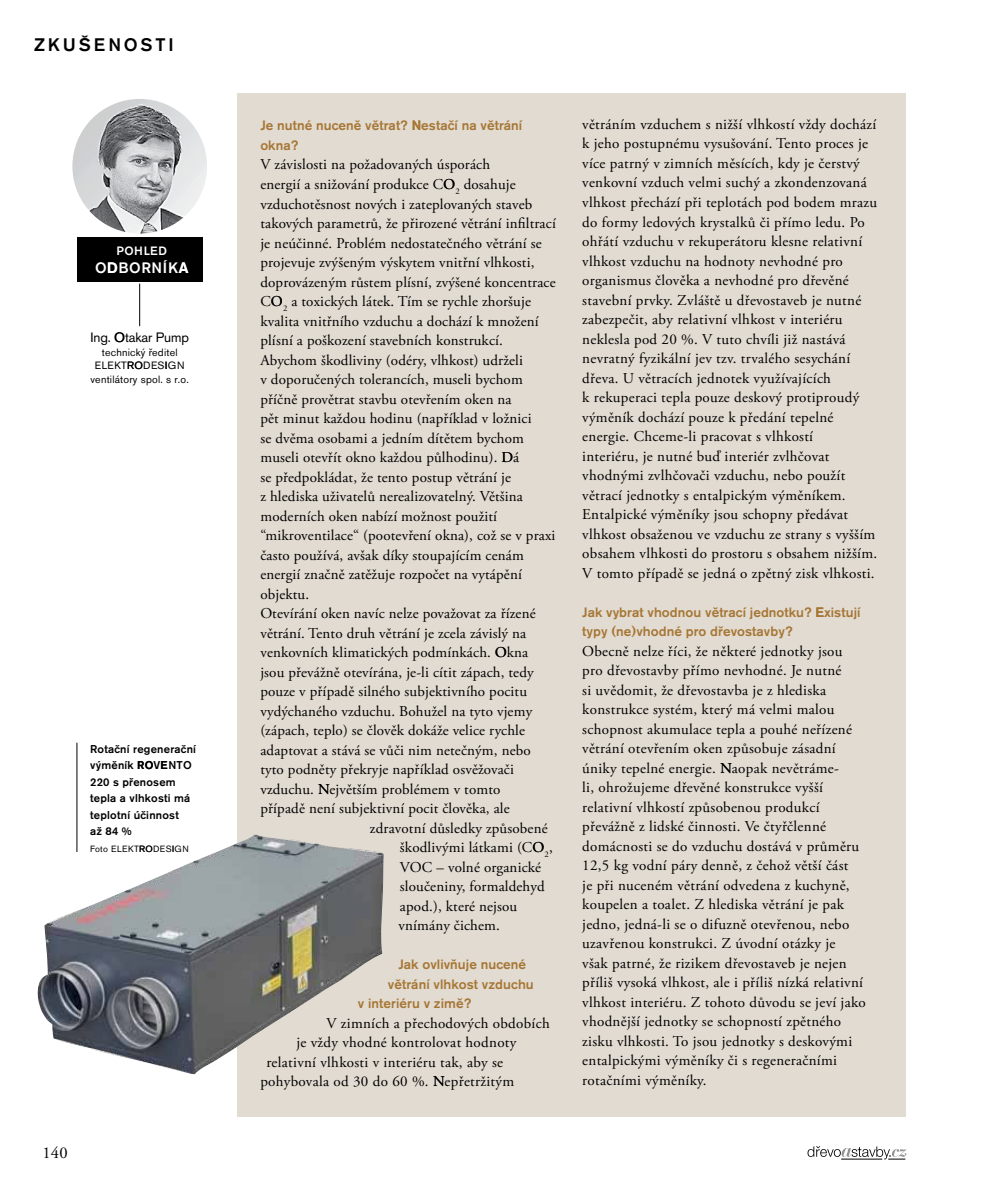
<style>
.page{position:relative;width:1000px;height:1191px;background:#fff}
.page>*{position:absolute;margin:0;border:0;box-sizing:border-box;transform-origin:0 0}
.t1{font:500 18px "Akzidenz Grotesk BECE";letter-spacing:.155em;color:#000}
.t2{font:16.5px "Adobe Garamond Pro";color:#000}
.t3{font:15px/19.5px "Adobe Garamond Pro";letter-spacing:.02em;color:#000}
.t4{font:500 15px "Akzidenz Grotesk BECE";letter-spacing:.035em;color:#fff}
.t5{font:500 13.5px/19.5px "Akzidenz Grotesk BECE";letter-spacing:.005em;color:#a67634}
.t6{font:13.5px "Akzidenz Grotesk BECE";letter-spacing:-.01em;color:#000}
.t7{font:500 12px "Akzidenz Grotesk BECE";letter-spacing:.035em;color:#fff}
.t8{font:500 11.25px/16.5px "Akzidenz Grotesk BECE";letter-spacing:.02em;color:#000}
.t9{font:10.5px/13.5px "Akzidenz Grotesk BECE";letter-spacing:.02em;color:#000;text-align:center}
.t10{font:9px "Akzidenz Grotesk BECE";letter-spacing:.03em;color:#000}
</style>
<div class="page">
<svg style="left:807px;top:1146px;width:99px;height:13px"></svg>
<div style="left:237px;top:94px;width:669px;height:1022px;background:#e2dbd1"></div>
<div style="left:77px;top:237px;width:125px;height:44px;background:#000"></div>
<hr style="left:139px;top:284px;width:1px;height:42px;background:#000">
<img style="left:71px;top:97px;width:137px;height:138px;border-radius:50%">
<div style="left:69px;top:96px;width:141px;height:141px;border:3px solid #fff;border-radius:50%"></div>
<img style="left:37px;top:834px;width:346px;height:240px">
<hr style="left:76px;top:742px;width:1px;height:110px;background:#000">
<p class="t1" style="left:34px;top:34px;width:141px">Zkušenosti</p>
<p class="t7" style="left:116px;top:244px;width:52px">pohleD</p>
<p class="t4" style="left:95px;top:259px;width:95px">oDborníkA</p>
<p class="t6" style="left:90px;top:330px;width:100px">ing. otakar Pump</p>
<p class="t9" style="left:90px;top:345px;width:100px">technický ředitel<br>ElEKTroDESiGN ventilátory spol. s r.o.</p>
<p class="t8" style="left:90px;top:741px;width:108px">rotační regenerační výměník roVento<br>220 s přenosem tepla a vlhkosti má teplotní účinnost<br>až 84 %</p>
<p class="t10" style="left:90px;top:843px;width:100px">Foto ElEKTroDESiGN</p>
<p class="t2" style="left:43px;top:1142px;width:27px">140</p>
<p class="t5" style="left:260px;top:116px;width:264px">Je nutné nuceně větrat? nestačí na větrání okna?</p>
<p class="t3" style="left:260px;top:155px;width:231px">v závislosti na požadovaných úsporách</p>
<p class="t3" style="left:260px;top:175px;width:257px">energií a snižování produkce Co<sub>2</sub> dosahuje</p>
<p class="t3" style="left:260px;top:194px;width:273px">vzduchotěsnost nových i zateplovaných staveb</p>
<p class="t3" style="left:260px;top:214px;width:297px">takových parametrů, že přirozené větrání infiltrací</p>
<p class="t3" style="left:260px;top:233px;width:283px">je neúčinné. Problém nedostatečného větrání se</p>
<p class="t3" style="left:260px;top:253px;width:275px">projevuje zvýšeným výskytem vnitřní vlhkosti,</p>
<p class="t3" style="left:260px;top:272px;width:297px">doprovázeným růstem plísní, zvýšené koncentrace</p>
<p class="t3" style="left:260px;top:292px;width:272px">Co<sub>2</sub> a toxických látek. Tím se rychle zhoršuje</p>
<p class="t3" style="left:260px;top:311px;width:280px">kvalita vnitřního vzduchu a dochází k množení</p>
<p class="t3" style="left:260px;top:331px;width:244px">plísní a poškození stavebních konstrukcí.</p>
<p class="t3" style="left:260px;top:350px;width:264px">abychom škodliviny (odéry, vlhkost) udrželi</p>
<p class="t3" style="left:260px;top:370px;width:264px">v doporučených tolerancích, museli bychom</p>
<p class="t3" style="left:260px;top:389px;width:253px">příčně provětrat stavbu otevřením oken na</p>
<p class="t3" style="left:260px;top:409px;width:273px">pět minut každou hodinu (například v ložnici</p>
<p class="t3" style="left:260px;top:428px;width:265px">se dvěma osobami a jedním dítětem bychom</p>
<p class="t3" style="left:260px;top:448px;width:260px">museli otevřít okno každou půlhodinu). dá</p>
<p class="t3" style="left:260px;top:467px;width:252px">se předpokládat, že tento postup větrání je</p>
<p class="t3" style="left:260px;top:487px;width:264px">z hlediska uživatelů nerealizovatelný. většina</p>
<p class="t3" style="left:260px;top:506px;width:238px">moderních oken nabízí možnost použití</p>
<p class="t3" style="left:260px;top:526px;width:296px">“mikroventilace“ (pootevření okna), což se v praxi</p>
<p class="t3" style="left:260px;top:545px;width:265px">často používá, avšak díky stoupajícím cenám</p>
<p class="t3" style="left:260px;top:565px;width:263px">energií značně zatěžuje rozpočet na vytápění</p>
<p class="t3" style="left:260px;top:584px;width:50px">objektu.</p>
<p class="t3" style="left:260px;top:604px;width:277px">otevírání oken navíc nelze považovat za řízené</p>
<p class="t3" style="left:260px;top:623px;width:267px">větrání. Tento druh větrání je zcela závislý na</p>
<p class="t3" style="left:260px;top:643px;width:269px">venkovních klimatických podmínkách. okna</p>
<p class="t3" style="left:260px;top:662px;width:275px">jsou převážně otevírána, je-li cítit zápach, tedy</p>
<p class="t3" style="left:260px;top:682px;width:268px">pouze v případě silného subjektivního pocitu</p>
<p class="t3" style="left:260px;top:701px;width:273px">vydýchaného vzduchu. Bohužel na tyto vjemy</p>
<p class="t3" style="left:260px;top:721px;width:266px">(zápach, teplo) se člověk dokáže velice rychle</p>
<p class="t3" style="left:260px;top:740px;width:272px">adaptovat a stává se vůči nim netečným, nebo</p>
<p class="t3" style="left:260px;top:760px;width:255px">tyto podněty překryje například osvěžovači</p>
<p class="t3" style="left:260px;top:779px;width:241px">vzduchu. největším problémem v tomto</p>
<p class="t3" style="left:260px;top:799px;width:251px">případě není subjektivní pocit člověka, ale</p>
<p class="t3" style="left:370px;top:818px;width:179px">zdravotní důsledky způsobené</p>
<p class="t3" style="left:400px;top:838px;width:154px">škodlivými látkami (Co<sub>2</sub>,</p>
<p class="t3" style="left:400px;top:857px;width:143px">voC – volné organické</p>
<p class="t3" style="left:400px;top:877px;width:146px">sloučeniny, formaldehyd</p>
<p class="t3" style="left:400px;top:896px;width:119px">apod.), které nejsou</p>
<p class="t3" style="left:398px;top:916px;width:103px">vnímány čichem.</p>
<p class="t5" style="left:398px;top:955px;width:129px">Jak ovlivňuje nucené</p>
<p class="t5" style="left:388px;top:974px;width:147px">větrání vlhkost vzduchu</p>
<p class="t5" style="left:358px;top:994px;width:115px">v interiéru v zimě?</p>
<p class="t3" style="left:326px;top:1013px;width:225px">v zimních a přechodových obdobích</p>
<p class="t3" style="left:296px;top:1033px;width:221px">je vždy vhodné kontrolovat hodnoty</p>
<p class="t3" style="left:266px;top:1052px;width:238px">relativní vlhkosti v interiéru tak, aby se</p>
<p class="t3" style="left:260px;top:1072px;width:255px">pohybovala od 30 do 60 %. nepřetržitým</p>
<p class="t3" style="left:582px;top:115px;width:296px">větráním vzduchem s nižší vlhkostí vždy dochází k jeho postupnému vysušování. Tento proces je více patrný v zimních měsících, kdy je čerstvý venkovní vzduch velmi suchý a zkondenzovaná vlhkost přechází při teplotách pod bodem mrazu do formy ledových krystalků či přímo ledu. Po ohřátí vzduchu v rekuperátoru klesne relativní vlhkost vzduchu na hodnoty nevhodné pro organismus člověka a nevhodné pro dřevěné stavební prvky. Zvláště u dřevostaveb je nutné zabezpečit, aby relativní vlhkost v interiéru neklesla pod 20 %. v tuto chvíli již nastává nevratný fyzikální jev tzv. trvalého sesychání dřeva. U větracích jednotek využívajících<br>k rekuperaci tepla pouze deskový protiproudý výměník dochází pouze k předání tepelné energie. Chceme-li pracovat s vlhkostí<br>interiéru, je nutné buď interiér zvlhčovat vhodnými zvlhčovači vzduchu, nebo použít větrací jednotky s entalpickým výměníkem. entalpické výměníky jsou schopny předávat vlhkost obsaženou ve vzduchu ze strany s vyšším obsahem vlhkosti do prostoru s obsahem nižším. v tomto případě se jedná o zpětný zisk vlhkosti.</p>
<p class="t5" style="left:582px;top:602px;width:280px">Jak vybrat vhodnou větrací jednotku? existují typy (ne)vhodné pro dřevostavby?</p>
<p class="t3" style="left:582px;top:641px;width:285px">obecně nelze říci, že některé jednotky jsou pro dřevostavby přímo nevhodné. Je nutné<br>si uvědomit, že dřevostavba je z hlediska konstrukce systém, který má velmi malou schopnost akumulace tepla a pouhé neřízené větrání otevřením oken způsobuje zásadní úniky tepelné energie. naopak nevětráme-<br>li, ohrožujeme dřevěné konstrukce vyšší relativní vlhkostí způsobenou produkcí převážně z lidské činnosti. ve čtyřčlenné domácnosti se do vzduchu dostává v průměru 12,5 kg vodní páry denně, z čehož větší část<br>je při nuceném větrání odvedena z kuchyně, koupelen a toalet. Z hlediska větrání je pak jedno, jedná-li se o difuzně otevřenou, nebo uzavřenou konstrukci. Z úvodní otázky je<br>však patrné, že rizikem dřevostaveb je nejen příliš vysoká vlhkost, ale i příliš nízká relativní vlhkost interiéru. Z tohoto důvodu se jeví jako vhodnější jednotky se schopností zpětného zisku vlhkosti. To jsou jednotky s deskovými entalpickými výměníky či s regeneračními rotačními výměníky.</p>
</div>
